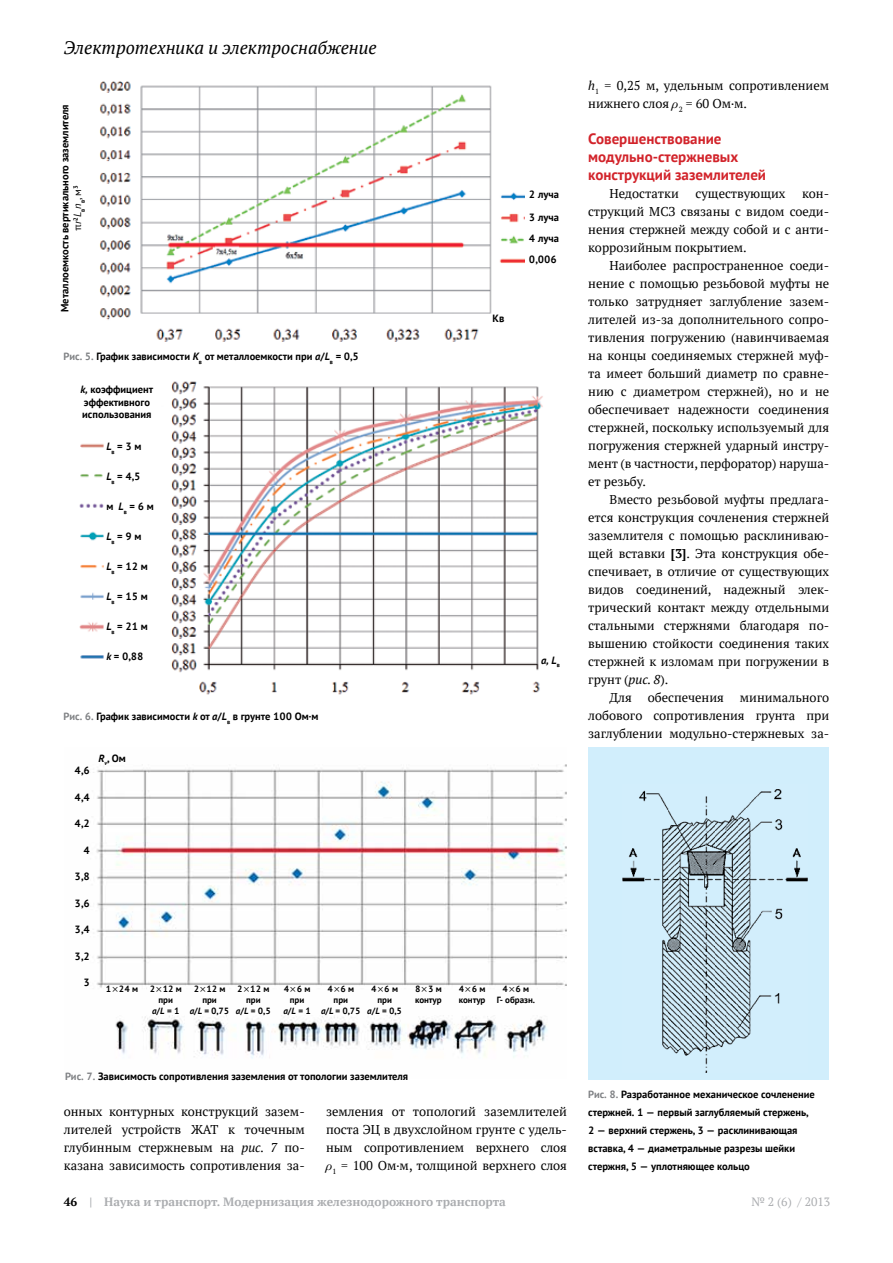
<style>
.page{position:relative;width:893px;height:1263px;background:#fff}
.page>*{position:absolute;margin:0;border:0;box-sizing:border-box;transform-origin:0 0}
.t1{font:italic 18px "PT Serif";color:#000}
.t2{font:700 15px/18px "PT Sans";color:#d2232a}
.t3{font:12.75px/18px "PT Serif";color:#000;text-align:justify}
.t4{font:700 12px "PT Serif";color:#abadb0}
.t5{font:12px "PT Serif";color:#abadb0}
.t6{font:700 10.5px/18px "PT Sans";color:#000}
.t7{font:italic 700 10.5px "PT Sans";color:#000}
.t8{font:700 9px/10.8px "PT Sans";color:#000;text-align:center}
.t9{font:700 6.15px "PT Sans";color:#000}
.s1{font-weight:400;font-size:10.5px}
.s2{font-weight:400;font-style:italic;font-size:10.5px}
.s3{color:#808285}
.s4{font-style:italic}
.s5{font-weight:700}
.s6{color:#000}
</style>
<div class="page">
<img style="left:99px;top:81px;width:425px;height:261px">
<img style="left:79px;top:381px;width:464px;height:314px">
<div style="left:588px;top:748px;width:241px;height:332px;background:#d1eefc"></div>
<img style="left:622px;top:789px;width:186px;height:283px">
<img style="left:93px;top:764px;width:474px;height:295px">
<svg style="left:113px;top:987px;width:5px;height:5px"></svg>
<svg style="left:156px;top:987px;width:5px;height:5px"></svg>
<svg style="left:200px;top:987px;width:5px;height:5px"></svg>
<svg style="left:244px;top:987px;width:5px;height:5px"></svg>
<svg style="left:290px;top:987px;width:5px;height:5px"></svg>
<svg style="left:334px;top:987px;width:5px;height:5px"></svg>
<svg style="left:378px;top:987px;width:5px;height:5px"></svg>
<svg style="left:422px;top:987px;width:5px;height:5px"></svg>
<svg style="left:466px;top:987px;width:5px;height:5px"></svg>
<svg style="left:509px;top:987px;width:5px;height:5px"></svg>
<h1 class="t1" style="left:64px;top:36px;width:315px">Электротехника и электроснабжение</h1>
<p class="t6" style="left:56px;top:312px;width:209px;rotate:-90deg">Металлоемкость вертикального заземлителя</p>
<p class="t9" style="left:75px;top:231px;width:47px;rotate:-90deg"><span class="s1">π</span><span class="s2">r</span>2<span class="s2">L</span>в<span class="s2">n</span>в<span class="s1">, м</span>3</p>
<p class="t6" style="left:64px;top:347px;width:297px"><span class="s3">Рис. 5.</span> График зависимости <span class="s4">К</span><sub>в</sub> от металлоемкости при <span class="s4">a</span>/<span class="s4">L</span><sub>в</sub> = 0,5</p>
<p class="t6" style="left:81px;top:383px;width:74px;line-height:12.6px"><span class="s4">k,</span> коэффициент эффективного использования</p>
<p class="t6" style="left:106px;top:437px;width:37px"><span class="s4">L</span><sub>в</sub> = 3 м</p>
<p class="t6" style="left:106px;top:467px;width:36px"><span class="s4">L</span><sub>в</sub> = 4,5</p>
<p class="t6" style="left:106px;top:497px;width:49px">м <span class="s4">L</span><sub>в</sub> = 6 м</p>
<p class="t6" style="left:106px;top:527px;width:37px"><span class="s4">L</span><sub>в</sub> = 9 м</p>
<p class="t6" style="left:106px;top:557px;width:43px"><span class="s4">L</span><sub>в</sub> = 12 м</p>
<p class="t6" style="left:106px;top:587px;width:43px"><span class="s4">L</span><sub>в</sub> = 15 м</p>
<p class="t6" style="left:106px;top:617px;width:43px"><span class="s4">L</span><sub>в</sub> = 21 м</p>
<p class="t6" style="left:106px;top:647px;width:39px"><span class="s4">k</span> = 0,88</p>
<p class="t6" style="left:64px;top:707px;width:256px"><span class="s3">Рис. 6.</span> График зависимости <span class="s4">k</span> от <span class="s4">a</span>/<span class="s4">L</span><sub>в</sub> в грунте 100 Ом·м</p>
<p class="t6" style="left:493px;top:309px;width:13px">Kв</p>
<p class="t6" style="left:529px;top:183px;width:31px;line-height:22.5px">2 луча<br>3 луча</p>
<p class="t6" style="left:529px;top:227px;width:31px;line-height:21px">4 луча<br>0,006</p>
<p class="t7" style="left:541px;top:653px;width:20px">a, L<sub>в</sub></p>
<p class="t6" style="left:75px;top:761px;width:17px">4,6</p>
<p class="t6" style="left:75px;top:788px;width:17px">4,4</p>
<p class="t6" style="left:75px;top:814px;width:17px">4,2</p>
<p class="t6" style="left:83px;top:841px;width:8px">4</p>
<p class="t6" style="left:75px;top:867px;width:17px">3,8</p>
<p class="t6" style="left:75px;top:894px;width:17px">3,6</p>
<p class="t6" style="left:75px;top:920px;width:17px">3,4</p>
<p class="t6" style="left:75px;top:947px;width:17px">3,2</p>
<p class="t6" style="left:83px;top:973px;width:8px">3</p>
<p class="t6" style="left:98px;top:749px;width:29px"><span class="s4">R</span><sub>v</sub>, Ом</p>
<p class="t8" style="left:106px;top:984px;width:34px">1 24 м</p>
<p class="t8" style="left:150px;top:984px;width:34px">2 12 м при<br><span class="s4">a</span>/<span class="s4">L</span> = 1</p>
<p class="t8" style="left:190px;top:984px;width:41px">2 12 м при<br><span class="s4">a</span>/<span class="s4">L</span> = 0,75</p>
<p class="t8" style="left:236px;top:984px;width:36px">2 12 м при<br><span class="s4">a</span>/<span class="s4">L</span> = 0,5</p>
<p class="t8" style="left:283px;top:984px;width:29px">4 6 м при <span class="s4">a</span>/<span class="s4">L</span> = 1</p>
<p class="t8" style="left:321px;top:984px;width:41px">4 6 м при<br><span class="s4">a</span>/<span class="s4">L</span> = 0,75</p>
<p class="t8" style="left:367px;top:984px;width:36px">4 6 м при<br><span class="s4">a</span>/<span class="s4">L</span> = 0,5</p>
<p class="t8" style="left:415px;top:984px;width:28px;text-align:left">8 3 м контур</p>
<p class="t8" style="left:459px;top:984px;width:28px;text-align:left">4 6 м контур</p>
<p class="t8" style="left:497px;top:984px;width:40px">4 6 м<br>Г- образн.</p>
<p class="t3" style="left:588px;top:76px;width:242px"><span class="s4">h</span><sub>1</sub> = 0,25 м, удельным сопротивлением нижнего слоя <sub>2</sub> = 60 Ом·м.</p>
<p class="t2" style="left:588px;top:129px;width:179px">Совершенствование модульно-стержневых конструкций заземлителей</p>
<p class="t3" style="left:609px;top:184px;width:71px">Недостатки</p>
<p class="t3" style="left:695px;top:184px;width:92px">существующих</p>
<p class="t3" style="left:588px;top:184px;width:242px;text-indent:214px">кон&shy;струкций МСЗ связаны с видом соеди&shy;нения стержней между собой и с анти&shy;коррозийным покрытием.</p>
<p class="t3" style="left:588px;top:256px;width:242px;text-indent:21px">Наиболее распространенное соеди&shy;нение с помощью резьбовой муфты не только затрудняет заглубление зазем&shy;лителей из-за дополнительного сопро&shy;тивления погружению (навинчиваемая на концы соединяемых стержней муф&shy;та имеет больший диаметр по сравне&shy;нию с диаметром стержней), но и не обеспечивает надежности соединения стержней, поскольку используемый для погружения стержней ударный инстру&shy;мент (в частности, перфоратор) наруша&shy;ет резьбу.</p>
<p class="t3" style="left:588px;top:490px;width:242px;text-indent:21px">Вместо резьбовой муфты предлага&shy;ется конструкция сочленения стержней заземлителя с помощью расклиниваю&shy;щей вставки <span class="s5">[3]</span>. Эта конструкция обе&shy;спечивает, в отличие от существующих видов соединений, надежный элек&shy;трический контакт между отдельными стальными стержнями благодаря по&shy;вышению стойкости соединения таких стержней к изломам при погружении в грунт (<span class="s4">рис. 8</span>).</p>
<p class="t3" style="left:588px;top:688px;width:242px;text-indent:21px">Для обеспечения минимального лобового сопротивления грунта при заглублении модульно-стержневых за-</p>
<p class="t6" style="left:65px;top:1067px;width:344px"><span class="s3">Рис. 7.</span> Зависимость сопротивления заземления от топологии заземлителя</p>
<p class="t3" style="left:64px;top:1102px;width:242px">онных контурных конструкций зазем&shy;лителей устройств ЖАТ к точечным глубинным стержневым на <span class="s4">рис. 7</span> по&shy;казана зависимость сопротивления за-</p>
<p class="t3" style="left:326px;top:1102px;width:242px;text-align:center">земления от топологий заземлителей поста ЭЦ в двухслойном грунте с удель&shy;ным сопротивлением верхнего слоя <sub>1</sub> = 100 Ом·м, толщиной верхнего слоя</p>
<p class="t6" style="left:588px;top:1085px;width:228px"><span class="s3">Рис. 8.</span> Разработанное механическое сочленение стержней. 1 — первый заглубляемый стержень, 2 — верхний стержень, 3 — расклинивающая вставка, 4 — диаметральные разрезы шейки стержня, 5 — уплотняющее кольцо</p>
<p class="t4" style="left:64px;top:1194px;width:444px"><span class="s6">46</span> | Наука и транспорт. Модернизация железнодорожного транспорта</p>
<p class="t5" style="left:751px;top:1194px;width:80px">№ 2 (6) / 2013</p>
</div>
